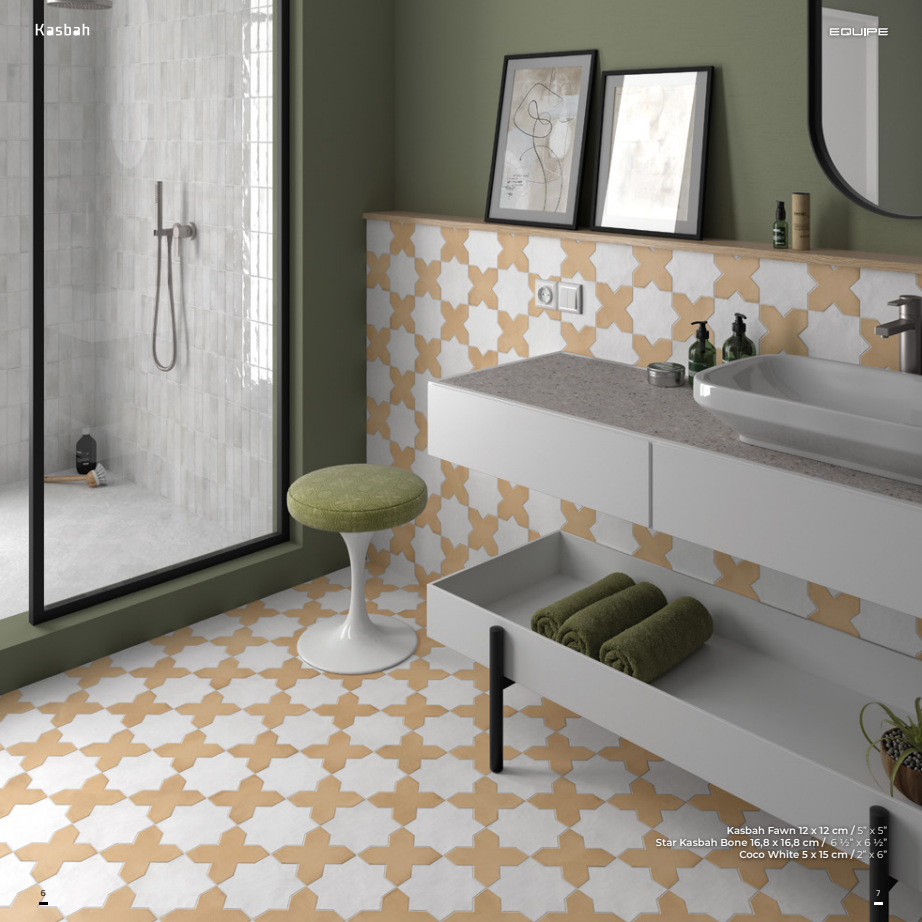
<style>
.page{position:relative;width:922px;height:922px;background:#fff}
.page>*{position:absolute;margin:0;border:0;box-sizing:border-box;transform-origin:0 0}
.datos_ambiente{font:600 10px "Montserrat";color:#fff}
.t1{font:8.75px "Titillium Web";color:#000}
.t2{font:8.75px "Titillium Web";color:#fff}
.s1{font-weight:400}
</style>
<div class="page">
<img style="left:0;top:0;width:921px;height:921px">
<div style="left:652px;top:821px;width:237px;height:41px;background:#000;opacity:.75"></div>
<svg style="left:873px;top:901px;width:9px;height:3px"></svg>
<div style="left:825px;top:24px;width:66px;height:15px;background:#000;opacity:.45"></div>
<svg style="left:829px;top:28px;width:59px;height:7px"></svg>
<svg style="left:39px;top:901px;width:9px;height:3px"></svg>
<svg style="left:36px;top:24px;width:53px;height:11px"></svg>
<p class="datos_ambiente" style="left:726px;top:823px;width:162px">Kasbah Fawn 12 x 12 cm / <span class="s1">5” x 5”</span></p>
<p class="datos_ambiente" style="left:655px;top:835px;width:233px">Star Kasbah Bone 16,8 x 16,8 cm / <span class="s1">6 1/2” x 6 1/2”</span></p>
<p class="datos_ambiente" style="left:739px;top:847px;width:149px">Coco White 5 x 15 cm / <span class="s1">2” x 6”</span></p>
<p class="t1" style="left:41px;top:886px;width:6px">6</p>
<p class="t2" style="left:875px;top:886px;width:6px">7</p>
</div>
